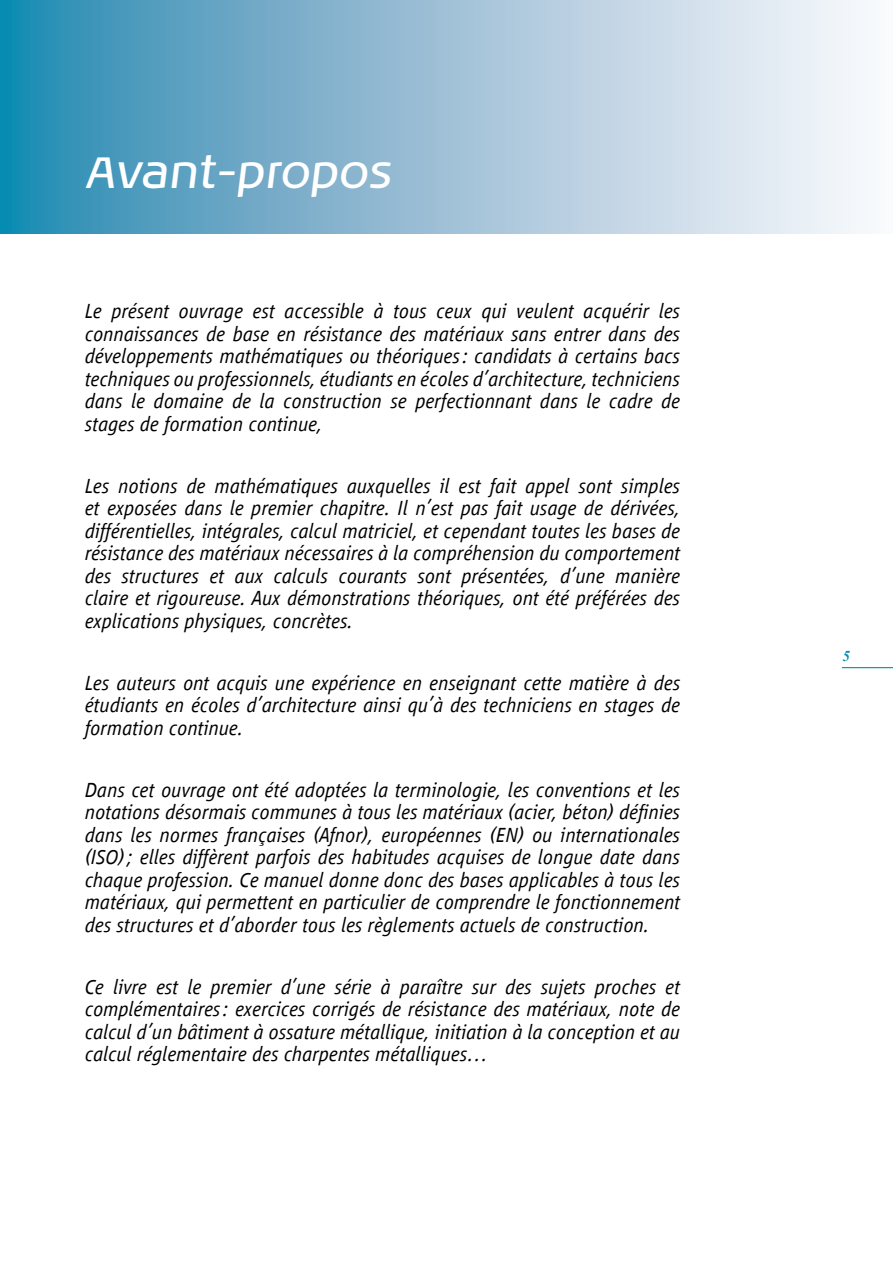
<style>
.page{position:relative;width:893px;height:1263px;background:#fff}
.page>*{position:absolute;margin:0;border:0;box-sizing:border-box;transform-origin:0 0}
.grd_titre{font:italic 45px "Noa LT Pro";color:#fff}
.texte_presentation{font:italic 300 21px/22.5px "Vialog LT Com";color:#000;text-align:justify}
.t1{font:italic 700 15px "Times New Roman";color:#068cb2}
</style>
<div class="page">
<svg style="left:1px;top:0;width:864px;height:233px;background:#95bfd5"></svg>
<hr style="left:842px;top:667px;width:51px;height:1px;background:#068cb2">
<p class="grd_titre" style="left:85px;top:141px;width:308px">Avant-propos</p>
<p class="texte_presentation" style="left:85px;top:300px;width:597px">Le présent ouvrage est accessible à tous ceux qui veulent acquérir les connaissances de base en résistance des matériaux sans entrer dans des développements mathématiques ou théoriques: candidats à certains bacs techniques ou professionnels, étudiants en écoles d’architecture, techniciens dans le domaine de la construction se perfectionnant dans le cadre de stages de formation continue,</p>
<p class="texte_presentation" style="left:85px;top:475px;width:597px">Les notions de mathématiques auxquelles il est fait appel sont simples et exposées dans le premier chapitre. Il n’est pas fait usage de dérivées, différentielles, intégrales, calcul matriciel, et cependant toutes les bases de résistance des matériaux nécessaires à la compréhension du comportement des structures et aux calculs courants sont présentées, d’une manière claire et rigoureuse. Aux démonstrations théoriques, ont été préférées des explications physiques, concrètes.</p>
<p class="texte_presentation" style="left:85px;top:672px;width:597px">Les auteurs ont acquis une expérience en enseignant cette matière à des étudiants en écoles d’architecture ainsi qu’à des techniciens en stages de formation continue.</p>
<p class="texte_presentation" style="left:85px;top:779px;width:597px">Dans cet ouvrage ont été adoptées la terminologie, les conventions et les notations désormais communes à tous les matériaux (acier, béton) définies dans les normes françaises (Afnor), européennes (EN) ou internationales (ISO); elles diffèrent parfois des habitudes acquises de longue date dans chaque profession. Ce manuel donne donc des bases applicables à tous les matériaux, qui permettent en particulier de comprendre le fonctionnement des structures et d’aborder tous les règlements actuels de construction.</p>
<p class="texte_presentation" style="left:85px;top:976px;width:597px">Ce livre est le premier d’une série à paraître sur des sujets proches et complémentaires: exercices corrigés de résistance des matériaux, note de calcul d’un bâtiment à ossature métallique, initiation à la conception et au calcul réglementaire des charpentes métalliques…</p>
<p class="t1" style="left:842px;top:645px;width:9px">5</p>
</div>
